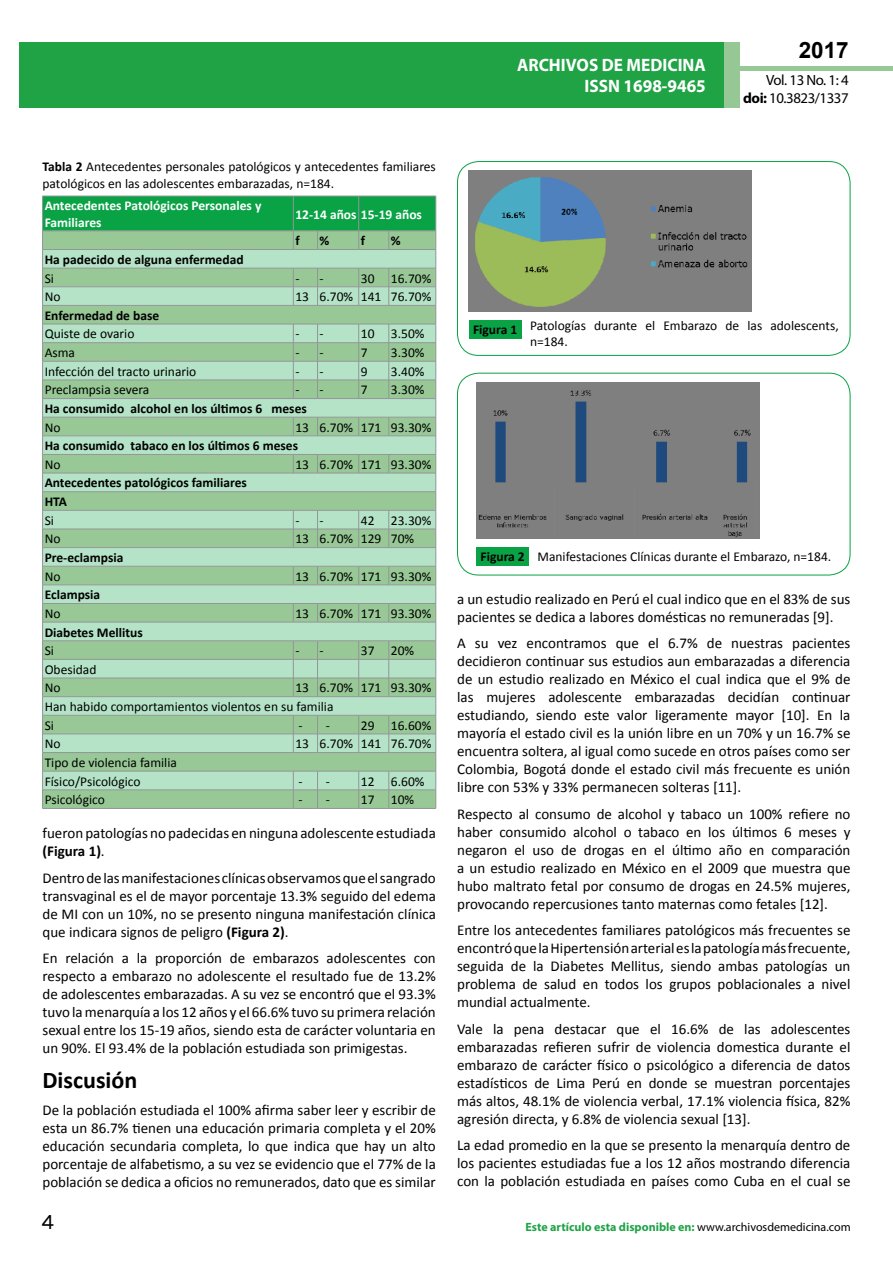
<style>
.page{position:relative;width:893px;height:1263px;background:#fff}
.page>*{position:absolute;margin:0;border:0;box-sizing:border-box;transform-origin:0 0}
.t1{font:25.5px "Tunga";color:#000}
.t2{font:700 24px "Calibri";color:#000}
.t3{font:700 22.5px "Arial";color:#000}
.t4{font:700 18px/21.6px "Myriad Pro";color:#fff;text-align:right;scale:.96 1}
.t5{font:15px/18px "Calibri";color:#000;text-align:justify}
.t6{font:14.85px/17.9px "Myriad Pro";letter-spacing:-.03em;color:#000;text-align:right}
.t7{font:13.5px/18.6px "Calibri";color:#000}
.t8{font:700 13.5px/18.6px "Calibri";color:#000}
.t9{font:700 13.5px/16.2px "Calibri";color:#fff}
.t10{font:700 12px "Myriad Pro";color:#1fa345}
.s1{font-weight:700}
.s2{color:#1da34a}
.s3{font-weight:400;color:#000}
</style>
<div class="page">
<div style="left:722px;top:66px;width:171px;height:5px;background:#96c996"></div>
<div style="left:19px;top:42px;width:706px;height:66px;background:#1fa345"></div>
<div style="left:725px;top:42px;width:15px;height:66px;background:#96c896"></div>
<svg style="left:42px;top:196px;width:395px;height:613px;background:#9bcda6"></svg>
<hr style="left:389px;top:789px;width:47px;height:1px;background:#939598">
<div style="left:457px;top:161px;width:393px;height:195px;border:1px solid #09a245;border-radius:21px"></div>
<img style="left:469px;top:171px;width:283px;height:140px">
<div style="left:469px;top:320px;width:53px;height:18px;background:#09a245"></div>
<div style="left:457px;top:373px;width:393px;height:202px;border:1px solid #09a245;border-radius:21px"></div>
<img style="left:476px;top:383px;width:283px;height:155px">
<div style="left:476px;top:547px;width:53px;height:19px;background:#09a245"></div>
<p class="t4" style="left:517px;top:53px;width:198px">ARCHIVOS DE MEDICINA<br>ISSN 1698-9465</p>
<h3 class="t3" style="left:799px;top:35px;width:52px">2017</h3>
<p class="t6" style="left:743px;top:71px;width:107px">Vol. 13 No. 1: 4 <span class="s1">doi:</span> 10.3823/1337</p>
<p class="t7" style="left:43px;top:159px;width:395px;line-height:16.2px"><span class="s1">Tabla 2</span> Antecedentes personales patológicos y antecedentes familiares patológicos en las adolescentes embarazadas, n=184.</p>
<p class="t9" style="left:45px;top:198px;width:218px">Antecedentes Patológicos Personales y<br>Familiares</p>
<p class="t9" style="left:295px;top:206px;width:128px">12-14 años 15-19 años</p>
<p class="t8" style="left:295px;top:231px;width:6px">f</p>
<p class="t8" style="left:320px;top:231px;width:11px">%</p>
<p class="t8" style="left:361px;top:231px;width:6px">f</p>
<p class="t8" style="left:391px;top:231px;width:11px">%</p>
<p class="t8" style="left:45px;top:250px;width:200px">Ha padecido de alguna enfermedad</p>
<p class="t7" style="left:45px;top:269px;width:11px">Si</p>
<p class="t7" style="left:295px;top:269px;width:30px">- -</p>
<p class="t7" style="left:361px;top:269px;width:72px">30 16.70%</p>
<p class="t7" style="left:45px;top:287px;width:17px">No</p>
<p class="t7" style="left:295px;top:287px;width:137px">13 6.70% 141 76.70%</p>
<p class="t8" style="left:45px;top:306px;width:116px">Enfermedad de base</p>
<p class="t7" style="left:45px;top:325px;width:91px">Quiste de ovario</p>
<p class="t7" style="left:295px;top:325px;width:30px">- -</p>
<p class="t7" style="left:361px;top:325px;width:65px">10 3.50%</p>
<p class="t7" style="left:45px;top:343px;width:32px">Asma</p>
<p class="t7" style="left:295px;top:343px;width:30px">- -</p>
<p class="t7" style="left:361px;top:343px;width:8px">7</p>
<p class="t7" style="left:391px;top:343px;width:35px">3.30%</p>
<p class="t7" style="left:45px;top:362px;width:153px">Infección del tracto urinario</p>
<p class="t7" style="left:295px;top:362px;width:30px">- -</p>
<p class="t7" style="left:361px;top:362px;width:8px">9</p>
<p class="t7" style="left:391px;top:362px;width:35px">3.40%</p>
<p class="t7" style="left:45px;top:381px;width:106px">Preclampsia severa</p>
<p class="t7" style="left:295px;top:381px;width:30px">- -</p>
<p class="t7" style="left:361px;top:381px;width:8px">7</p>
<p class="t7" style="left:391px;top:381px;width:35px">3.30%</p>
<p class="t8" style="left:45px;top:399px;width:264px">Ha consumido alcohol en los últimos 6 meses</p>
<p class="t7" style="left:45px;top:418px;width:17px">No</p>
<p class="t7" style="left:295px;top:418px;width:137px">13 6.70% 171 93.30%</p>
<p class="t8" style="left:45px;top:436px;width:255px">Ha consumido tabaco en los últimos 6 meses</p>
<p class="t7" style="left:45px;top:455px;width:17px">No</p>
<p class="t7" style="left:295px;top:455px;width:137px">13 6.70% 171 93.30%</p>
<p class="t8" style="left:45px;top:474px;width:204px">Antecedentes patológicos familiares<br>HTA</p>
<p class="t7" style="left:45px;top:511px;width:11px">Si</p>
<p class="t7" style="left:295px;top:511px;width:30px">- -</p>
<p class="t7" style="left:361px;top:511px;width:72px">42 23.30%</p>
<p class="t7" style="left:45px;top:530px;width:17px">No</p>
<p class="t7" style="left:295px;top:530px;width:120px">13 6.70% 129 70%</p>
<p class="t8" style="left:45px;top:548px;width:80px">Pre-eclampsia</p>
<p class="t7" style="left:45px;top:567px;width:17px">No</p>
<p class="t7" style="left:295px;top:567px;width:137px">13 6.70% 171 93.30%</p>
<p class="t8" style="left:45px;top:585px;width:57px">Eclampsia</p>
<p class="t7" style="left:45px;top:604px;width:17px">No</p>
<p class="t7" style="left:295px;top:604px;width:137px">13 6.70% 171 93.30%</p>
<p class="t8" style="left:45px;top:623px;width:100px">Diabetes Mellitus</p>
<p class="t7" style="left:45px;top:641px;width:11px">Si</p>
<p class="t7" style="left:295px;top:641px;width:30px">- -</p>
<p class="t7" style="left:361px;top:641px;width:55px">37 20%</p>
<p class="t7" style="left:45px;top:660px;width:53px">Obesidad<br>No</p>
<p class="t7" style="left:45px;top:679px;width:388px;text-indent:251px">13 6.70% 171 93.30%<br>Han habido comportamientos violentos en su familia<br>Si</p>
<p class="t7" style="left:298px;top:716px;width:33px">- -</p>
<p class="t7" style="left:361px;top:716px;width:72px">29 16.60%</p>
<p class="t7" style="left:45px;top:734px;width:17px">No</p>
<p class="t7" style="left:295px;top:734px;width:137px">13 6.70% 141 76.70%</p>
<p class="t7" style="left:45px;top:753px;width:134px">Tipo de violencia familia<br>Físico/Psicológico</p>
<p class="t7" style="left:298px;top:772px;width:33px">- -</p>
<p class="t7" style="left:361px;top:772px;width:65px">12 6.60%</p>
<p class="t7" style="left:45px;top:790px;width:62px">Psicológico</p>
<p class="t7" style="left:298px;top:790px;width:33px">- -</p>
<p class="t7" style="left:361px;top:790px;width:55px">17 10%</p>
<p class="t5" style="left:43px;top:824px;width:395px">fueron patologías no padecidas en ninguna adolescente estudiada <span class="s1">(Figura 1)</span>.</p>
<p class="t5" style="left:43px;top:869px;width:395px">Dentro de las manifestaciones clínicas observamos que el sangrado transvaginal es el de mayor porcentaje 13.3% seguido del edema de MI con un 10%, no se presento ninguna manifestación clínica que indicara signos de peligro <span class="s1">(Figura 2)</span>.</p>
<p class="t5" style="left:43px;top:949px;width:395px">En relación a la proporción de embarazos adolescentes con respecto a embarazo no adolescente el resultado fue de 13.2% de adolescentes embarazadas. A su vez se encontró que el 93.3% tuvo la menarquía a los 12 años y el 66.6% tuvo su primera relación sexual entre los 15-19 años, siendo esta de carácter voluntaria en un 90%. El 93.4% de la población estudiada son primigestas.</p>
<h2 class="t2" style="left:43px;top:1065px;width:96px">Discusión</h2>
<p class="t5" style="left:43px;top:1101px;width:395px">De la población estudiada el 100% afirma saber leer y escribir de esta un 86.7% tienen una educación primaria completa y el 20% educación secundaria completa, lo que indica que hay un alto porcentaje de alfabetismo, a su vez se evidencio que el 77% de la población se dedica a oficios no remunerados, dato que es similar</p>
<p class="t7" style="left:530px;top:317px;width:310px;line-height:16.2px;text-indent:-57px"><span class="s1">Figura 1</span> Patologías durante el Embarazo de las adolescents, n=184.</p>
<p class="t7" style="left:481px;top:548px;width:352px"><span class="s1">Figura 2</span> Manifestaciones Clínicas durante el Embarazo, n=184.</p>
<p class="t5" style="left:457px;top:590px;width:395px">a un estudio realizado en Perú el cual indico que en el 83% de sus pacientes se dedica a labores domésticas no remuneradas [9].</p>
<p class="t5" style="left:457px;top:634px;width:395px">A su vez encontramos que el 6.7% de nuestras pacientes decidieron continuar sus estudios aun embarazadas a diferencia de un estudio realizado en México el cual indica que el 9% de las mujeres adolescente embarazadas decidían continuar estudiando, siendo este valor ligeramente mayor [10]. En la mayoría el estado civil es la unión libre en un 70% y un 16.7% se encuentra soltera, al igual como sucede en otros países como ser Colombia, Bogotá donde el estado civil más frecuente es unión libre con 53% y 33% permanecen solteras [11].</p>
<p class="t5" style="left:457px;top:805px;width:395px">Respecto al consumo de alcohol y tabaco un 100% refiere no haber consumido alcohol o tabaco en los últimos 6 meses y negaron el uso de drogas en el último año en comparación a un estudio realizado en México en el 2009 que muestra que hubo maltrato fetal por consumo de drogas en 24.5% mujeres, provocando repercusiones tanto maternas como fetales [12].</p>
<p class="t5" style="left:457px;top:921px;width:395px">Entre los antecedentes familiares patológicos más frecuentes se encontró que la Hipertensión arterial es la patología más frecuente, seguida de la Diabetes Mellitus, siendo ambas patologías un problema de salud en todos los grupos poblacionales a nivel mundial actualmente.</p>
<p class="t5" style="left:457px;top:1020px;width:395px">Vale la pena destacar que el 16.6% de las adolescentes embarazadas refieren sufrir de violencia domestica durante el embarazo de carácter físico o psicológico a diferencia de datos estadísticos de Lima Perú en donde se muestran porcentajes más altos, 48.1% de violencia verbal, 17.1% violencia física, 82% agresión directa, y 6.8% de violencia sexual [13].</p>
<p class="t5" style="left:457px;top:1136px;width:395px">La edad promedio en la que se presento la menarquía dentro de los pacientes estudiadas fue a los 12 años mostrando diferencia con la población estudiada en países como Cuba en el cual se</p>
<h1 class="t1" style="left:41px;top:1205px;width:15px">4</h1>
<p class="t10" style="left:525px;top:1219px;width:327px">Este artículo esta disp<span class="s2">oni</span>ble en: <span class="s3">www.archivosdemedicina.com</span></p>
</div>
